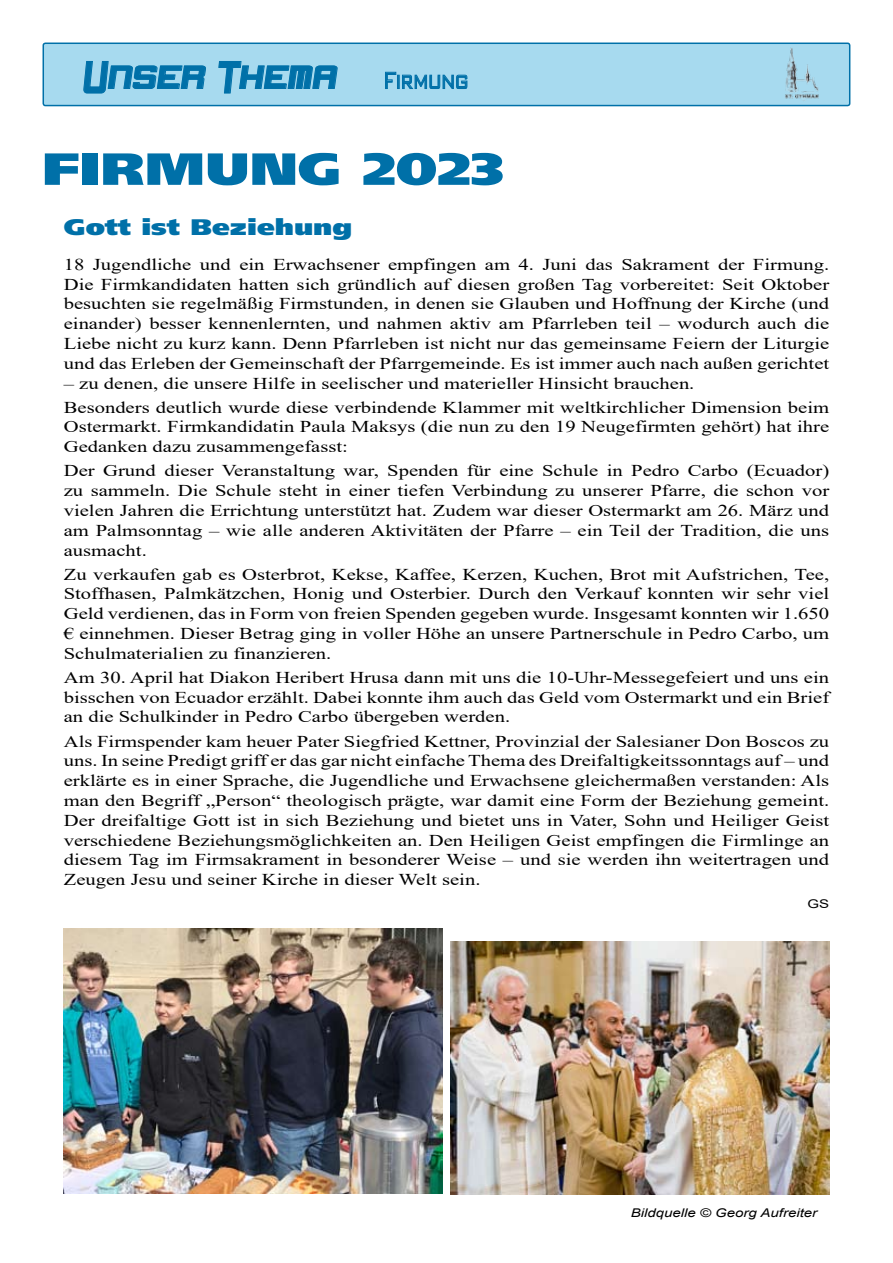
<style>
.page{position:relative;width:893px;height:1263px;background:#fff}
.page>*{position:absolute;margin:0;border:0;box-sizing:border-box;transform-origin:0 0}
.t1{font:45px "Never Say Die";letter-spacing:.07em;color:#0070a8;scale:.67 1}
.t2{font:45px "Frutiger LT 95 Ult Blk";color:#0070a8;scale:1.25 1}
.t3{font:22.5px "Frutiger LT 95 Ult Blk";color:#0070a8;scale:1.25 1}
.t4{font:16.5px/19.8px "Times New Roman";color:#000;text-align:justify;scale:1.25 1}
.t5{font:italic 12px "Arial";color:#000;scale:1.25 1}
.t6{font:12px "Arial";color:#000;scale:1.25 1}
.s1{font-family:"Bank Gothic BT";font-weight:300;font-size:31.5px}
</style>
<div class="page">
<img style="left:64px;top:928px;width:378px;height:265px">
<img style="left:451px;top:942px;width:378px;height:252px">
<div style="left:43px;top:43px;width:807px;height:63px;background:#a7daef;border-radius:2px"></div>
<div style="left:43px;top:43px;width:807px;height:63px;border:2px solid #0070a8;border-radius:2px"></div>
<svg style="left:385px;top:71px;width:83px;height:18px"></svg>
<svg style="left:83px;top:61px;width:123px;height:33px"></svg>
<svg style="left:218px;top:61px;width:120px;height:33px"></svg>
<img style="left:785px;top:48px;width:34px;height:53px">
<h1 class="t1" style="left:85px;top:49px;width:574px">Unser Thema <span class="s1">Firmung</span></h1>
<h1 class="t2" style="left:43px;top:142px;width:371px">Firmung 2023</h1>
<h2 class="t3" style="left:64px;top:214px;width:232px">Gott ist Beziehung</h2>
<p class="t4" style="left:64px;top:254px;width:614px">18 Jugendliche und ein Erwachsener empfingen am 4. Juni das Sakrament der Firmung.<br>Die Firmkandidaten hatten sich gründlich auf diesen großen Tag vorbereitet: Seit Oktober besuchten sie regelmäßig Firmstunden, in denen sie Glauben und Hoffnung der Kirche (und einander) besser kennenlernten, und nahmen aktiv am Pfarrleben teil – wodurch auch die Liebe nicht zu kurz kann. Denn Pfarrleben ist nicht nur das gemeinsame Feiern der Liturgie und das Erleben der Gemeinschaft der Pfarrgemeinde. Es ist immer auch nach außen gerichtet</p>
<p class="t4" style="left:64px;top:371px;width:614px;line-height:24px">– zu denen, die unsere Hilfe in seelischer und materieller Hinsicht brauchen.<br>Besonders deutlich wurde diese verbindende Klammer mit weltkirchlicher Dimension beim</p>
<p class="t4" style="left:64px;top:416px;width:614px">Ostermarkt. Firmkandidatin Paula Maksys (die nun zu den 19 Neugefirmten gehört) hat ihre<br>Gedanken dazu zusammengefasst:</p>
<p class="t4" style="left:64px;top:460px;width:614px">Der Grund dieser Veranstaltung war, Spenden für eine Schule in Pedro Carbo (Ecuador) zu sammeln. Die Schule steht in einer tiefen Verbindung zu unserer Pfarre, die schon vor vielen Jahren die Errichtung unterstützt hat. Zudem war dieser Ostermarkt am 26. März und am Palmsonntag – wie alle anderen Aktivitäten der Pfarre – ein Teil der Tradition, die uns ausmacht.</p>
<p class="t4" style="left:64px;top:564px;width:614px">Zu verkaufen gab es Osterbrot, Kekse, Kaffee, Kerzen, Kuchen, Brot mit Aufstrichen, Tee, Stoffhasen, Palmkätzchen, Honig und Osterbier. Durch den Verkauf konnten wir sehr viel Geld verdienen, das in Form von freien Spenden gegeben wurde. Insgesamt konnten wir 1.650 € einnehmen. Dieser Betrag ging in voller Höhe an unsere Partnerschule in Pedro Carbo, um Schulmaterialien zu finanzieren.</p>
<p class="t4" style="left:64px;top:667px;width:614px">Am 30. April hat Diakon Heribert Hrusa dann mit uns die 10-Uhr-Messegefeiert und uns ein bisschen von Ecuador erzählt. Dabei konnte ihm auch das Geld vom Ostermarkt und ein Brief an die Schulkinder in Pedro Carbo übergeben werden.</p>
<p class="t4" style="left:64px;top:730px;width:614px">Als Firmspender kam heuer Pater Siegfried Kettner, Provinzial der Salesianer Don Boscos zu uns. In seine Predigt griff er das gar nicht einfache Thema des Dreifaltigkeitssonntags auf – und erklärte es in einer Sprache, die Jugendliche und Erwachsene gleichermaßen verstanden: Als man den Begriff „Person“ theologisch prägte, war damit eine Form der Beziehung gemeint.<br>Der dreifaltige Gott ist in sich Beziehung und bietet uns in Vater, Sohn und Heiliger Geist verschiedene Beziehungsmöglichkeiten an. Den Heiligen Geist empfingen die Firmlinge an diesem Tag im Firmsakrament in besonderer Weise – und sie werden ihn weitertragen und Zeugen Jesu und seiner Kirche in dieser Welt sein.</p>
<p class="t6" style="left:807px;top:895px;width:19px">GS</p>
<p class="t5" style="left:631px;top:1204px;width:151px">Bildquelle © Georg Aufreiter</p>
</div>
